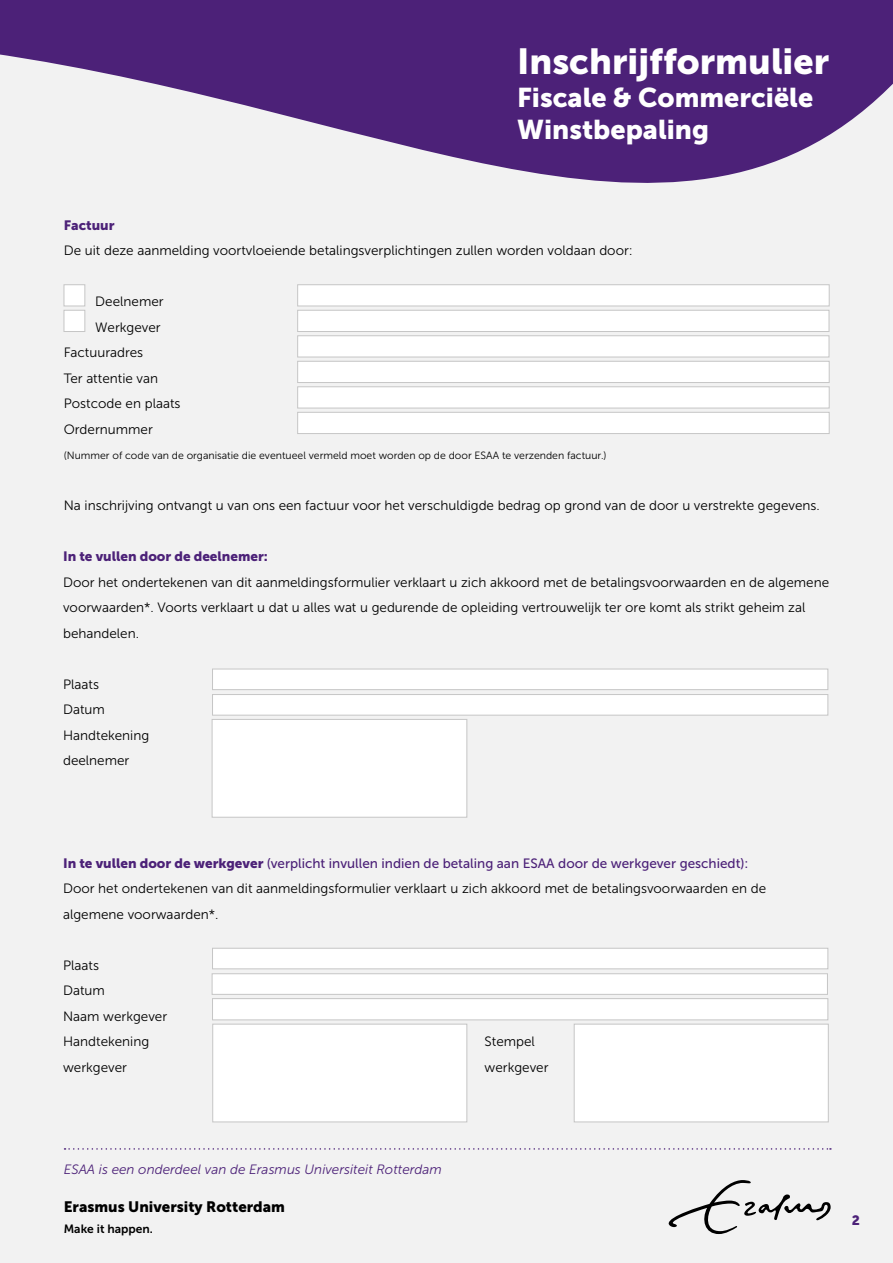
<style>
.page{position:relative;width:893px;height:1263px;background:#f0f0f0}
.page>*{position:absolute;margin:0;border:0;box-sizing:border-box;transform-origin:0 0}
.t1{font:36px "Museo Sans 900";color:#fff}
.t2{font:27px/31.3px "Museo Sans 900";color:#fff}
.t3{font:15px "Museo Sans 900";color:#000}
.t4{font:13.5px/25.5px "Museo Sans 300";color:#000}
.t5{font:13.5px "Museo Sans 500";color:#4c2178}
.t6{font:italic 13.5px "Museo Sans 300";color:#4c2178}
.t7{font:13.5px "Museo Sans 900";color:#4c2178}
.t8{font:12px "Museo Sans 700";color:#000}
.t9{font:10.5px "Museo Sans 300";color:#000}
.s1{font-family:"Museo Sans 900"}
</style>
<div class="page">
<svg style="left:669px;top:1180px;width:162px;height:54px"></svg>
<svg style="left:65px;top:1148px;width:766px;height:2px"></svg>
<div style="left:297px;top:285px;width:532px;height:21px;background:#fff;border:1px solid #c6c6c6"></div>
<div style="left:64px;top:285px;width:21px;height:21px;background:#fff;border:1px solid #c6c6c6"></div>
<div style="left:64px;top:310px;width:21px;height:22px;background:#fff;border:1px solid #c6c6c6"></div>
<div style="left:297px;top:310px;width:532px;height:22px;background:#fff;border:1px solid #c6c6c6"></div>
<div style="left:297px;top:336px;width:532px;height:21px;background:#fff;border:1px solid #c6c6c6"></div>
<div style="left:297px;top:361px;width:532px;height:22px;background:#fff;border:1px solid #c6c6c6"></div>
<div style="left:297px;top:387px;width:532px;height:21px;background:#fff;border:1px solid #c6c6c6"></div>
<div style="left:297px;top:412px;width:532px;height:22px;background:#fff;border:1px solid #c6c6c6"></div>
<div style="left:212px;top:669px;width:616px;height:21px;background:#fff;border:1px solid #c6c6c6"></div>
<div style="left:212px;top:948px;width:616px;height:21px;background:#fff;border:1px solid #c6c6c6"></div>
<div style="left:212px;top:694px;width:616px;height:21px;background:#fff;border:1px solid #c6c6c6"></div>
<div style="left:212px;top:973px;width:616px;height:21px;background:#fff;border:1px solid #c6c6c6"></div>
<div style="left:212px;top:998px;width:616px;height:22px;background:#fff;border:1px solid #c6c6c6"></div>
<div style="left:212px;top:719px;width:255px;height:98px;background:#fff;border:1px solid #c6c6c6"></div>
<div style="left:213px;top:1024px;width:254px;height:98px;background:#fff;border:1px solid #c6c6c6"></div>
<div style="left:574px;top:1024px;width:254px;height:98px;background:#fff;border:1px solid #c6c6c6"></div>
<svg style="left:0;top:0;width:893px;height:183px;fill:#4c2178"></svg>
<h1 class="t1" style="left:517px;top:41px;width:314px">Inschrijfformulier</h1>
<h2 class="t2" style="left:517px;top:82px;width:298px">Fiscale &amp; Commerciële<br>Winstbepaling</h2>
<p class="t7" style="left:64px;top:217px;width:52px">Factuur</p>
<p class="t4" style="left:64px;top:238px;width:571px">De uit deze aanmelding voortvloeiende betalingsverplichtingen zullen worden voldaan door:</p>
<p class="t4" style="left:95px;top:289px;width:70px">Deelnemer</p>
<p class="t4" style="left:95px;top:314px;width:67px">Werkgever</p>
<p class="t4" style="left:64px;top:340px;width:81px">Factuuradres</p>
<p class="t4" style="left:64px;top:365px;width:96px">Ter attentie van</p>
<p class="t4" style="left:64px;top:391px;width:118px">Postcode en plaats</p>
<p class="t4" style="left:64px;top:416px;width:91px">Ordernummer</p>
<p class="t9" style="left:64px;top:450px;width:544px">(Nummer of code van de organisatie die eventueel vermeld moet worden op de door ESAA te verzenden factuur.)</p>
<p class="t4" style="left:64px;top:493px;width:758px">Na inschrijving ontvangt u van ons een factuur voor het verschuldigde bedrag op grond van de door u verstrekte gegevens.</p>
<p class="t7" style="left:63px;top:549px;width:206px">In te vullen door de deelnemer:</p>
<p class="t4" style="left:63px;top:569px;width:768px">Door het ondertekenen van dit aanmeldingsformulier verklaart u zich akkoord met de betalingsvoorwaarden en de algemene voorwaarden*. Voorts verklaart u dat u alles wat u gedurende de opleiding vertrouwelijk ter ore komt als strikt geheim zal behandelen.</p>
<p class="t4" style="left:63px;top:672px;width:88px">Plaats<br>Datum<br>Handtekening deelnemer</p>
<p class="t5" style="left:63px;top:855px;width:687px"><span class="s1">In te vullen door de werkgever</span> (verplicht invullen indien de betaling aan ESAA door de werkgever geschiedt):</p>
<p class="t4" style="left:63px;top:876px;width:705px">Door het ondertekenen van dit aanmeldingsformulier verklaart u zich akkoord met de betalingsvoorwaarden en de algemene voorwaarden*.</p>
<p class="t4" style="left:63px;top:952px;width:106px">Plaats<br>Datum<br>Naam werkgever<br>Handtekening</p>
<p class="t4" style="left:485px;top:1029px;width:52px">Stempel</p>
<p class="t4" style="left:63px;top:1054px;width:65px">werkgever</p>
<p class="t4" style="left:485px;top:1054px;width:65px">werkgever</p>
<p class="t6" style="left:64px;top:1162px;width:380px">ESAA is een onderdeel van de Erasmus Universiteit Rotterdam</p>
<p class="t3" style="left:64px;top:1198px;width:223px">Erasmus University Rotterdam</p>
<p class="t8" style="left:64px;top:1222px;width:91px">Make it happen.</p>
<p class="t7" style="left:852px;top:1212px;width:10px">2</p>
</div>
